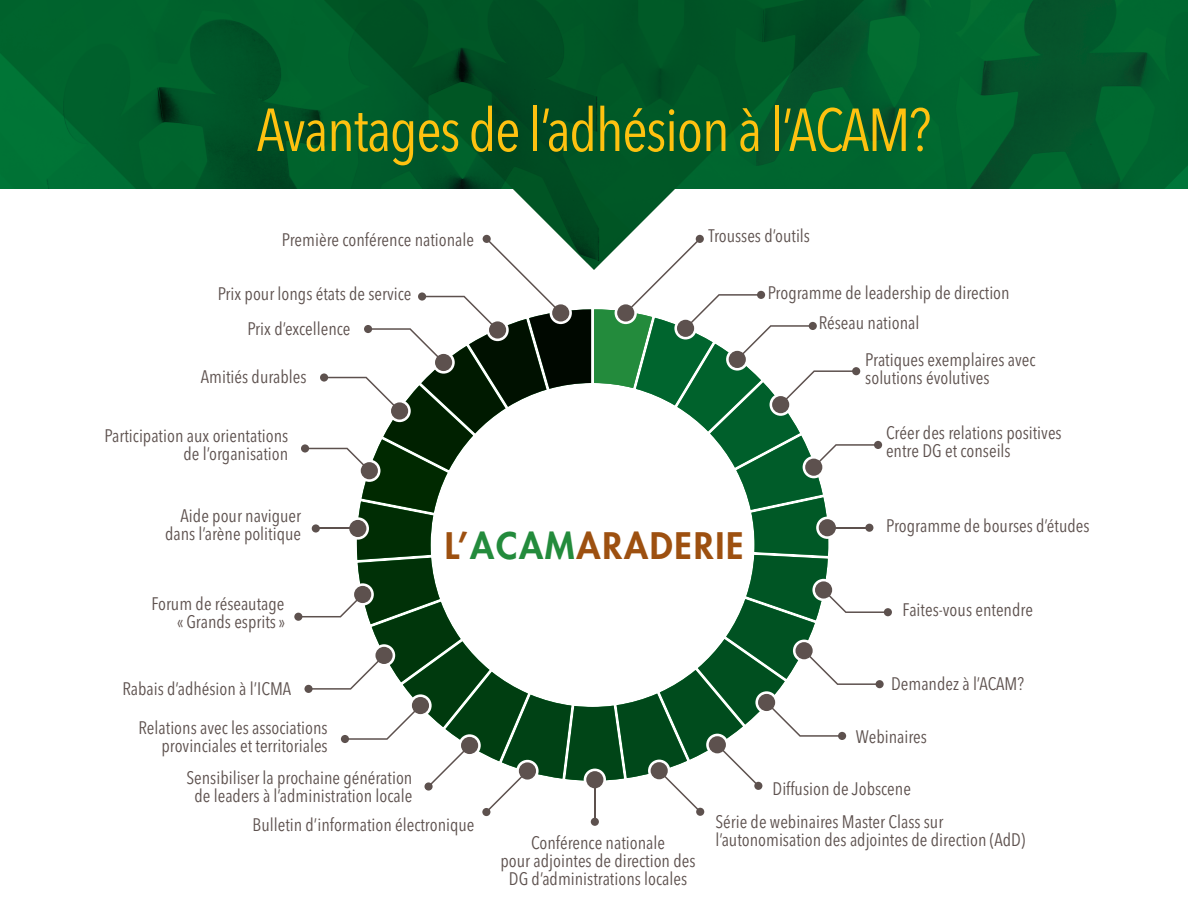
<style>
.page{position:relative;width:1188px;height:918px;background:#fff}
.page>*{position:absolute;margin:0;border:0;box-sizing:border-box;transform-origin:0 0}
.t1{font:60px "Avenir Next Condensed";letter-spacing:-.025em;color:#fec210}
.t2{font:800 35.55px "Futura";letter-spacing:.05em;color:#9d5010}
.t3{font:18px/18px "Avenir Next Condensed";color:#5d514e;text-align:right}
.s1{color:#238b3c}
</style>
<div class="page">
<img style="left:0;top:0;width:1188px;height:238px">
<div style="left:696px;top:235px;width:8px;height:8px;background:#5d514e;border-radius:50%"></div>
<div style="left:696px;top:808px;width:8px;height:8px;background:#5d514e;border-radius:50%"></div>
<div style="left:884px;top:608px;width:8px;height:8px;background:#5d514e;border-radius:50%"></div>
<div style="left:483px;top:235px;width:8px;height:8px;background:#5d514e;border-radius:50%"></div>
<div style="left:482px;top:808px;width:8px;height:8px;background:#5d514e;border-radius:50%"></div>
<div style="left:294px;top:613px;width:8px;height:8px;background:#5d514e;border-radius:50%"></div>
<svg style="left:298px;top:238px;width:590px;height:575px"></svg>
<div style="left:312px;top:524px;width:8px;height:9px;background:#5d514e;border-radius:50%"></div>
<svg style="left:347px;top:517px;width:22px;height:23px"></svg>
<div style="left:349px;top:520px;width:17px;height:17px;background:#5d514e;border-radius:50%"></div>
<hr style="left:316px;top:528px;width:42px;height:1px;background:#5d514e">
<div style="left:865px;top:524px;width:8px;height:8px;background:#5d514e;border-radius:50%"></div>
<svg style="left:816px;top:517px;width:22px;height:22px"></svg>
<div style="left:819px;top:519px;width:17px;height:17px;background:#5d514e;border-radius:50%"></div>
<hr style="left:827px;top:527px;width:42px;height:1px;background:#5d514e">
<div style="left:591px;top:818px;width:8px;height:8px;background:#5d514e;border-radius:50%"></div>
<svg style="left:584px;top:769px;width:22px;height:22px"></svg>
<div style="left:586px;top:771px;width:17px;height:17px;background:#5d514e;border-radius:50%"></div>
<hr style="left:594px;top:780px;width:2px;height:42px;background:#5d514e">
<p class="t1" style="left:257px;top:106px;width:676px">Avantages de l’adhésion à l’ACAM?</p>
<p class="t3" style="left:282px;top:233px;width:194px">Première conférence nationale</p>
<p class="t3" style="left:218px;top:286px;width:195px">Prix pour longs états de service</p>
<p class="t3" style="left:247px;top:321px;width:105px">Prix d’excellence</p>
<p class="t3" style="left:201px;top:369px;width:107px">Amitiés durables</p>
<p class="t3" style="left:105px;top:428px;width:185px">Participation aux orientations de l’organisation</p>
<p class="t3" style="left:709px;top:229px;width:103px">Trousses d’outils</p>
<p class="t3" style="left:819px;top:279px;width:192px;line-height:30px;text-align:left;text-indent:-51px">Programme de leadership de direction<br>Réseau national</p>
<p class="t3" style="left:865px;top:352px;width:172px;text-align:left">Pratiques exemplaires avec solutions évolutives</p>
<p class="t3" style="left:886px;top:426px;width:177px;text-align:left">Créer des relations positives entre DG et conseils</p>
<p class="t3" style="left:165px;top:508px;width:138px">Aide pour naviguer dans l’arène politique</p>
<p class="t3" style="left:151px;top:597px;width:135px">Forum de réseautage « Grands esprits »</p>
<p class="t3" style="left:122px;top:681px;width:170px">Rabais d’adhésion à l’ICMA</p>
<p class="t3" style="left:139px;top:721px;width:191px">Relations avec les associations provinciales et territoriales</p>
<p class="t3" style="left:186px;top:771px;width:228px;text-align:center">Sensibiliser la prochaine génération de leaders à l’administration locale</p>
<p class="t2" style="left:445px;top:529px;width:300px">L’<span class="s1">ACAM</span>ARADERIE</p>
<p class="t3" style="left:886px;top:518px;width:205px">Programme de bourses d’études</p>
<p class="t3" style="left:903px;top:602px;width:132px">Faites-vous entendre</p>
<p class="t3" style="left:891px;top:677px;width:134px">Demandez à l’ACAM?</p>
<p class="t3" style="left:856px;top:729px;width:73px">Webinaires</p>
<p class="t3" style="left:773px;top:781px;width:140px">Diffusion de Jobscene</p>
<p class="t3" style="left:253px;top:817px;width:223px">Bulletin d’information électronique</p>
<p class="t3" style="left:501px;top:835px;width:197px;text-align:center">Conférence nationale<br>pour adjointes de direction des<br>DG d’administrations locales</p>
<p class="t3" style="left:715px;top:814px;width:311px;text-align:left">Série de webinaires Master Class sur l’autonomisation des adjointes de direction (AdD)</p>
</div>
